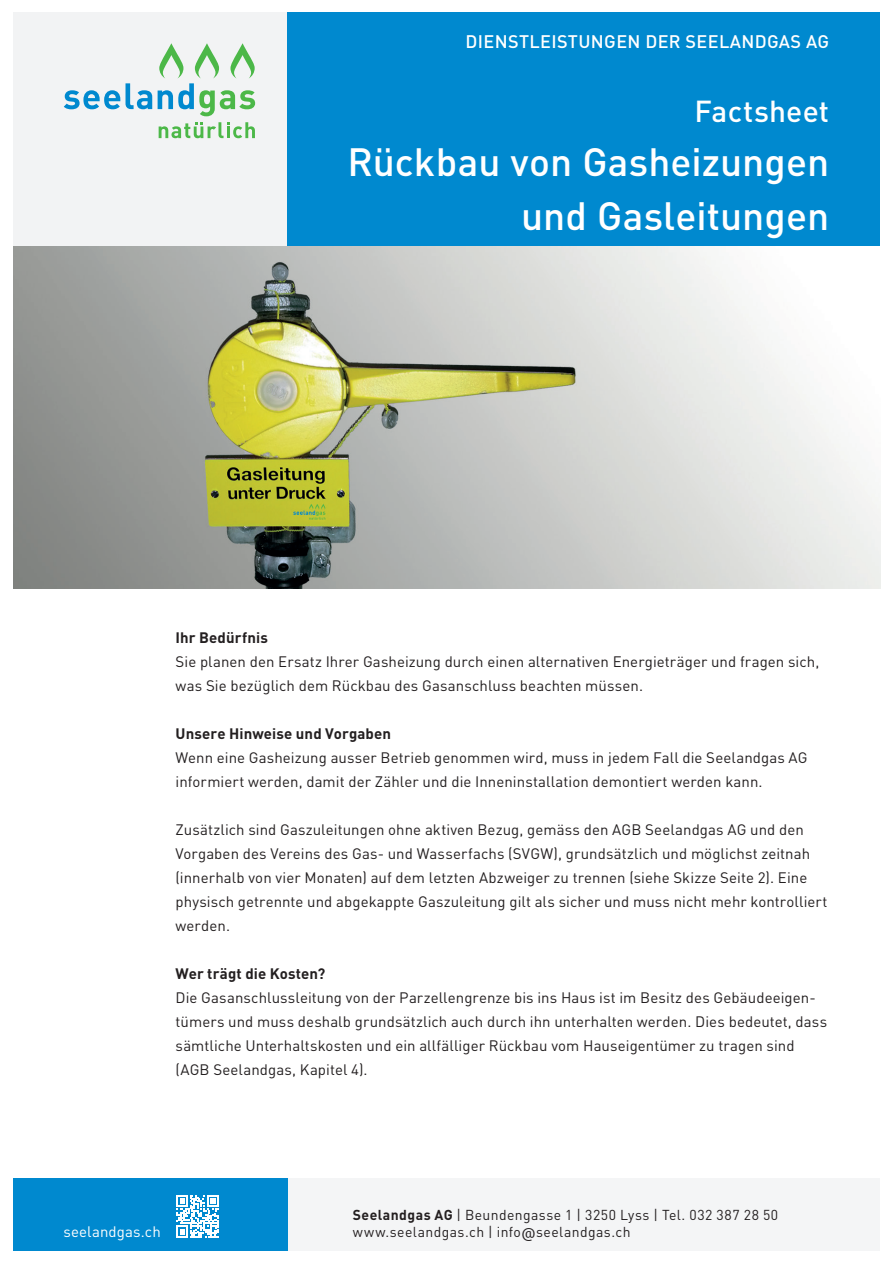
<style>
.page{position:relative;width:893px;height:1263px;background:#fff}
.page>*{position:absolute;margin:0;border:0;box-sizing:border-box;transform-origin:0 0}
.t1{font:500 39px/54px "DIN Pro";color:#fff;text-align:right}
.t2{font:500 30px "DIN Pro";letter-spacing:.005em;color:#fff}
.t3{font:500 18px "DIN Pro";letter-spacing:.02em;color:#fff}
.t4{font:15px/24px "DIN Pro";letter-spacing:.005em;color:#231f20}
.t5{font:700 15px "DIN Pro";letter-spacing:.005em;color:#231f20}
.t6{font:15px "DIN Pro";letter-spacing:.01em;color:#fff}
.t7{font:14.25px/17.1px "DIN Pro";letter-spacing:.03em;color:#231f20}
.s1{font-weight:700}
.s2{font-family:"Fira Sans"}
</style>
<div class="page">
<div style="left:13px;top:13px;width:274px;height:272px;background:#f2f3f4"></div>
<div style="left:287px;top:1178px;width:593px;height:72px;background:#f4f5f6"></div>
<div style="left:287px;top:13px;width:593px;height:272px;background:#0089cf"></div>
<div style="left:13px;top:1178px;width:274px;height:72px;background:#0089cf"></div>
<svg style="left:176px;top:1195px;width:43px;height:42px"></svg>
<svg style="left:64px;top:90px;width:56px;height:19px"></svg>
<svg style="left:126px;top:83px;width:26px;height:26px"></svg>
<svg style="left:158px;top:43px;width:97px;height:73px"></svg>
<svg style="left:159px;top:122px;width:96px;height:16px"></svg>
<img style="left:14px;top:247px;width:866px;height:342px">
<p class="t3" style="left:465px;top:29px;width:365px">DIENSTLEISTUNGEN DER SEELANDGAS AG</p>
<h2 class="t2" style="left:695px;top:91px;width:136px">Factsheet</h2>
<h1 class="t1" style="left:347px;top:134px;width:483px">Rückbau von Gasheizungen und Gasleitungen</h1>
<p class="t5" style="left:176px;top:627px;width:94px">Ihr Bedürfnis</p>
<p class="t4" style="left:176px;top:649px;width:645px">Sie planen den Ersatz Ihrer Gasheizung durch einen alternativen Energieträger und fragen sich, was Sie bezüglich dem Rückbau des Gasanschluss beachten müssen.</p>
<p class="t5" style="left:176px;top:723px;width:217px">Unsere Hinweise und Vorgaben</p>
<p class="t4" style="left:176px;top:745px;width:634px">Wenn eine Gasheizung ausser Betrieb genommen wird, muss in jedem Fall die Seelandgas AG informiert werden, damit der Zähler und die Inneninstallation demontiert werden kann.</p>
<p class="t4" style="left:176px;top:817px;width:654px">Zusätzlich sind Gaszuleitungen ohne aktiven Bezug, gemäss den AGB Seelandgas AG und den Vorgaben des Vereins des Gas- und Wasserfachs (SVGW), grundsätzlich und möglichst zeitnah (innerhalb von vier Monaten) auf dem letzten Abzweiger zu trennen (siehe Skizze Seite 2). Eine physisch getrennte und abgekappte Gaszuleitung gilt als sicher und muss nicht mehr kontrolliert werden.</p>
<p class="t5" style="left:176px;top:963px;width:151px">Wer trägt die Kosten?</p>
<p class="t4" style="left:176px;top:985px;width:653px">Die Gasanschlussleitung von der Parzellengrenze bis ins Haus ist im Besitz des Gebäudeeigen&shy;tümers und muss deshalb grundsätzlich auch durch ihn unterhalten werden. Dies bedeutet, dass sämtliche Unterhaltskosten und ein allfälliger Rückbau vom Hauseigentümer zu tragen sind (AGB Seelandgas, Kapitel 4).</p>
<p class="t6" style="left:63px;top:1221px;width:99px">seelandgas.ch</p>
<p class="t7" style="left:353px;top:1205px;width:427px"><span class="s1">Seelandgas AG</span> | Beundengasse 1 | 3250 Lyss | Tel. 032 387 28 50 www.seelandgas.ch | info<span class="s2">@</span>seelandgas.ch</p>
</div>
